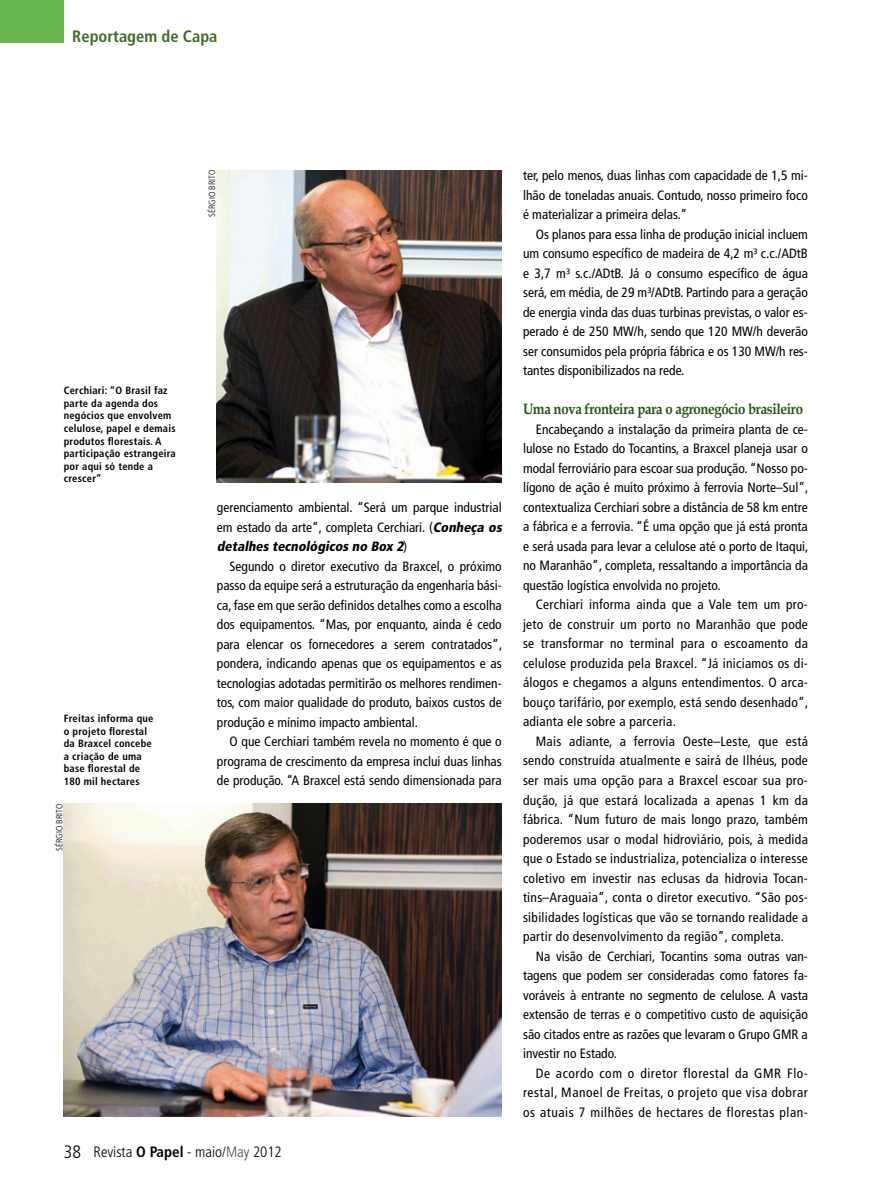
<style>
.page{position:relative;width:893px;height:1191px;background:#fff}
.page>*{position:absolute;margin:0;border:0;box-sizing:border-box;transform-origin:0 0}
.t1{font:700 condensed 16.5px "Frutiger LT Std";color:#43692a}
.INTERTITULO{font:700 15px "Book Antiqua";letter-spacing:-.025em;color:#285212;scale:.88 1}
.t2{font:300 condensed 15px "Frutiger LT Std";color:#000}
.TEXTO{font:condensed 13.5px/19.5px "Frutiger LT Std";color:#000;text-align:justify}
.TEXTO-2{font:700 condensed 10.5px/12.6px "Frutiger LT Std";letter-spacing:.02em;color:#000}
.CREDITO{font:300 condensed 9px "Frutiger LT Std";color:#000}
.s1{font-weight:900;font-style:italic}
.s2{font-size:18px}
.s3{font-weight:700}
.s4{color:#464749}
</style>
<div class="page">
<div style="left:0;top:0;width:64px;height:43px;background:#69b74f"></div>
<img style="left:217px;top:170px;width:285px;height:312px">
<img style="left:64px;top:804px;width:438px;height:312px">
<p class="t1" style="left:72px;top:27px;width:147px">Reportagem de Capa</p>
<p class="CREDITO" style="left:207px;top:217px;width:48px;rotate:-90deg">SÉRGIO BRITO</p>
<p class="TEXTO-2" style="left:64px;top:384px;width:113px">Cerchiari: “O Brasil faz parte da agenda dos negócios que envolvem celulose, papel e demais produtos florestais. A participação estrangeira por aqui só tende a crescer”</p>
<p class="TEXTO-2" style="left:64px;top:712px;width:91px">Freitas informa que o projeto florestal da Braxcel concebe a criação de uma base florestal de<br>180 mil hectares</p>
<p class="CREDITO" style="left:54px;top:851px;width:48px;rotate:-90deg">SÉRGIO BRITO</p>
<p class="TEXTO" style="left:217px;top:498px;width:289px;text-align:left">gerenciamento ambiental. “Será um parque industrial em estado da arte”, completa Cerchiari. (<span class="s1">Conheça os detalhes tecnológicos no Box 2</span>)</p>
<p class="TEXTO" style="left:217px;top:556px;width:287px;text-indent:13px">Segundo o diretor executivo da Braxcel, o próximo passo da equipe será a estruturação da engenharia bási&shy;ca, fase em que serão definidos detalhes como a escolha dos equipamentos. “Mas, por enquanto, ainda é cedo para elencar os fornecedores a serem contratados”, pondera, indicando apenas que os equipamentos e as tecnologias adotadas permitirão os melhores rendimen&shy;tos, com maior qualidade do produto, baixos custos de produção e mínimo impacto ambiental.</p>
<p class="TEXTO" style="left:217px;top:732px;width:286px;text-indent:13px">O que Cerchiari também revela no momento é que o programa de crescimento da empresa inclui duas linhas de produção. “A Braxcel está sendo dimensionada para</p>
<p class="t2" style="left:64px;top:1142px;width:220px"><span class="s2">38</span> Revista <span class="s3">O Papel</span> - maio/<span class="s4">May</span> 2012</p>
<p class="TEXTO" style="left:523px;top:166px;width:286px">ter, pelo menos, duas linhas com capacidade de 1,5 mi&shy;lhão de toneladas anuais. Contudo, nosso primeiro foco é materializar a primeira delas.”</p>
<p class="TEXTO" style="left:523px;top:224px;width:286px;text-indent:13px">Os planos para essa linha de produção inicial incluem um consumo específico de madeira de 4,2 m³ c.c./ADtB e 3,7 m³ s.c./ADtB. Já o consumo específico de água será, em média, de 29 m³/ADtB. Partindo para a geração de energia vinda das duas turbinas previstas, o valor es&shy;perado é de 250 MW/h, sendo que 120 MW/h deverão ser consumidos pela própria fábrica e os 130 MW/h res&shy;tantes disponibilizados na rede.</p>
<p class="INTERTITULO" style="left:523px;top:400px;width:320px">Uma nova fronteira para o agronegócio brasileiro</p>
<p class="TEXTO" style="left:523px;top:419px;width:287px;text-indent:13px">Encabeçando a instalação da primeira planta de ce&shy;lulose no Estado do Tocantins, a Braxcel planeja usar o modal ferroviário para escoar sua produção. “Nosso po&shy;lígono de ação é muito próximo à ferrovia Norte–Sul”, contextualiza Cerchiari sobre a distância de 58 km entre a fábrica e a ferrovia. “É uma opção que já está pronta e será usada para levar a celulose até o porto de Itaqui, no Maranhão”, completa, ressaltando a importância da questão logística envolvida no projeto.</p>
<p class="TEXTO" style="left:523px;top:595px;width:287px;text-indent:13px">Cerchiari informa ainda que a Vale tem um pro&shy;jeto de construir um porto no Maranhão que pode se transformar no terminal para o escoamento da celulose produzida pela Braxcel. “Já iniciamos os di&shy;álogos e chegamos a alguns entendimentos. O arca&shy;bouço tarifário, por exemplo, está sendo desenhado”, adianta ele sobre a parceria.</p>
<p class="TEXTO" style="left:523px;top:731px;width:286px;text-indent:13px">Mais adiante, a ferrovia Oeste–Leste, que está sendo construída atualmente e sairá de Ilhéus, pode ser mais uma opção para a Braxcel escoar sua pro&shy;dução, já que estará localizada a apenas 1 km da fábrica. “Num futuro de mais longo prazo, também poderemos usar o modal hidroviário, pois, à medida que o Estado se industrializa, potencializa o interesse coletivo em investir nas eclusas da hidrovia Tocan&shy;tins–Araguaia”, conta o diretor executivo. “São pos&shy;sibilidades logísticas que vão se tornando realidade a partir do desenvolvimento da região”, completa.</p>
<p class="TEXTO" style="left:523px;top:946px;width:286px;text-indent:13px">Na visão de Cerchiari, Tocantins soma outras van&shy;tagens que podem ser consideradas como fatores fa&shy;voráveis à entrante no segmento de celulose. A vasta extensão de terras e o competitivo custo de aquisição são citados entre as razões que levaram o Grupo GMR a investir no Estado.</p>
<p class="TEXTO" style="left:523px;top:1063px;width:286px;text-indent:13px">De acordo com o diretor florestal da GMR Flo&shy;restal, Manoel de Freitas, o projeto que visa dobrar os atuais 7 milhões de hectares de florestas plan-</p>
</div>
